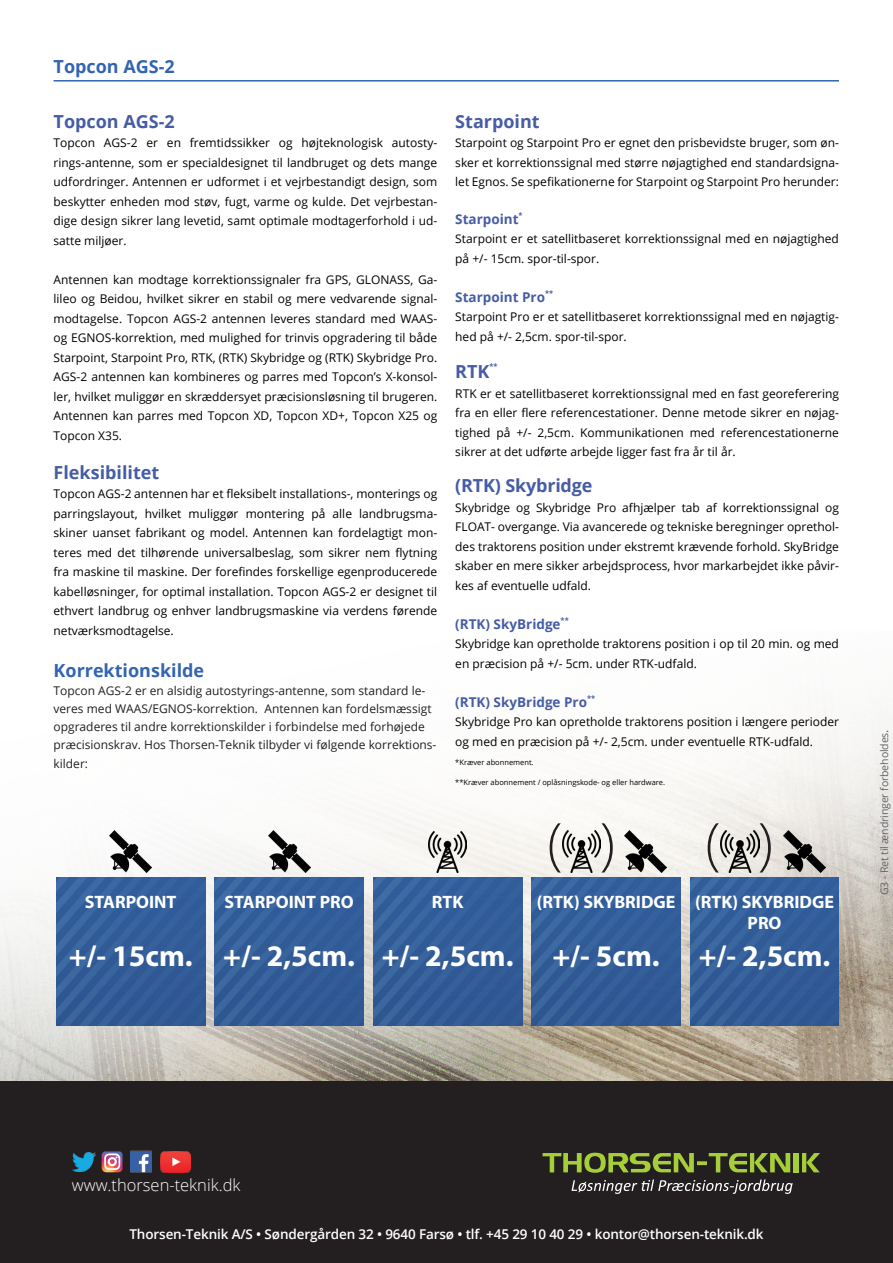
<style>
.page{position:relative;width:893px;height:1263px;background:#fff}
.page>*{position:absolute;margin:0;border:0;box-sizing:border-box;transform-origin:0 0}
.t1{font:300 60px "Myriad Pro";color:#231f20}
.t2{font:700 30px "Myriad Pro";color:#fff}
.t3{font:700 18px/21px "Myriad Pro";color:#fff;text-align:center}
.t4{font:700 18px "Open Sans";color:#465ca4}
.t5{font:700 18px "Open Sans";color:#3264b0}
.t6{font:300 16.5px "Open Sans";color:#fff}
.t7{font:600 13.5px "Open Sans";letter-spacing:-.01em;color:#fff}
.t8{font:700 13.5px "Open Sans";color:#465ca4}
.t9{font:12px/19.5px "Open Sans";color:#000002;text-align:justify}
.t10{font:12px/18px "Open Sans";color:#231f20}
.t11{font:10.5px "Open Sans";letter-spacing:-.01em;color:#636366}
.t12{font:7.5px "Open Sans";color:#000002}
.t13{font:700 7.5px "Open Sans";color:#465ca4}
.s1{font-size:12px}
</style>
<div class="page">
<img style="left:0;top:698px;width:893px;height:383px">
<img style="left:690px;top:877px;width:149px;height:149px">
<img style="left:56px;top:877px;width:149px;height:149px">
<img style="left:215px;top:877px;width:149px;height:149px">
<img style="left:373px;top:877px;width:149px;height:149px">
<img style="left:532px;top:877px;width:148px;height:149px">
<div style="left:0;top:1081px;width:893px;height:182px;background:#231f20"></div>
<svg style="left:543px;top:1153px;width:151px;height:20px"></svg>
<svg style="left:697px;top:1161px;width:10px;height:4px"></svg>
<svg style="left:709px;top:1153px;width:81px;height:19px"></svg>
<div style="left:793px;top:1153px;width:6px;height:19px;background:#a6ce39"></div>
<svg style="left:802px;top:1153px;width:18px;height:19px"></svg>
<svg style="left:572px;top:1179px;width:221px;height:15px"></svg>
<img style="left:131px;top:1151px;width:21px;height:22px">
<img style="left:73px;top:1152px;width:23px;height:19px">
<svg style="left:102px;top:1151px;width:21px;height:21px"></svg>
<img style="left:161px;top:1151px;width:29px;height:21px">
<hr style="left:54px;top:80px;width:785px;height:2px;background:#3264b0">
<img style="left:624px;top:831px;width:43px;height:41px">
<img style="left:268px;top:831px;width:42px;height:42px">
<img style="left:110px;top:830px;width:42px;height:42px">
<img style="left:428px;top:831px;width:39px;height:42px">
<img style="left:562px;top:831px;width:39px;height:41px">
<img style="left:783px;top:831px;width:42px;height:41px">
<img style="left:721px;top:831px;width:38px;height:41px">
<p class="t5" style="left:54px;top:54px;width:123px">Topcon AGS-2</p>
<p class="t4" style="left:54px;top:109px;width:123px">Topcon AGS-2</p>
<p class="t9" style="left:54px;top:133px;width:385px">Topcon AGS-2 er en fremtidssikker og højteknologisk autosty&shy;rings-antenne, som er specialdesignet til landbruget og dets mange udfordringer. Antennen er udformet i et vejrbestandigt design, som beskytter enheden mod støv, fugt, varme og kulde. Det vejrbestan&shy;dige design sikrer lang levetid, samt optimale modtagerforhold i ud&shy;satte miljøer.</p>
<p class="t9" style="left:54px;top:269px;width:385px">Antennen kan modtage korrektionssignaler fra GPS, GLONASS, Ga&shy;lileo og Beidou, hvilket sikrer en stabil og mere vedvarende signal&shy;modtagelse. Topcon AGS-2 antennen leveres standard med WAAS&shy;og EGNOS-korrektion, med mulighed for trinvis opgradering til både Starpoint, Starpoint Pro, RTK, (RTK) Skybridge og (RTK) Skybridge Pro.<br>AGS-2 antennen kan kombineres og parres med Topcon’s X-konsol&shy;ler, hvilket muliggør en skræddersyet præcisionsløsning til brugeren.<br>Antennen kan parres med Topcon XD, Topcon XD+, Topcon X25 og Topcon X35.</p>
<p class="t4" style="left:54px;top:460px;width:107px">Fleksibilitet</p>
<p class="t9" style="left:54px;top:484px;width:385px">Topcon AGS-2 antennen har et fleksibelt installations-, monterings og</p>
<p class="t9" style="left:54px;top:503px;width:385px">parringslayout, hvilket muliggør montering på alle landbrugsma&shy;skiner uanset fabrikant og model. Antennen kan fordelagtigt mon&shy;teres med det tilhørende universalbeslag, som sikrer nem flytning fra maskine til maskine. Der forefindes forskellige egenproducerede kabelløsninger, for optimal installation. Topcon AGS-2 er designet til ethvert landbrug og enhver landbrugsmaskine via verdens førende netværksmodtagelse.</p>
<p class="t5" style="left:54px;top:658px;width:152px">Korrektionskilde</p>
<p class="t10" style="left:54px;top:681px;width:384px">Topcon AGS-2 er en alsidig autostyrings-antenne, som standard le&shy;veres med WAAS/EGNOS-korrektion. Antennen kan fordelsmæssigt opgraderes til andre korrektionskilder i forbindelse med forhøjede præcisionskrav. Hos Thorsen-Teknik tilbyder vi følgende korrektions-</p>
<p class="t10" style="left:54px;top:755px;width:36px">kilder:</p>
<p class="t4" style="left:455px;top:109px;width:86px">Starpoint</p>
<p class="t9" style="left:455px;top:133px;width:385px">Starpoint og Starpoint Pro er egnet den prisbevidste bruger, som øn&shy;sker et korrektionssignal med større nøjagtighed end standardsigna&shy;let Egnos. Se spefikationerne for Starpoint og Starpoint Pro herunder:</p>
<p class="t8" style="left:455px;top:209px;width:69px">Starpoint<sup>*</sup></p>
<p class="t9" style="left:455px;top:229px;width:385px">Starpoint er et satellitbaseret korrektionssignal med en nøjagtighed på +/- 15cm. spor-til-spor.</p>
<p class="t8" style="left:455px;top:287px;width:99px">Starpoint Pro<sup>**</sup></p>
<p class="t9" style="left:455px;top:307px;width:385px">Starpoint Pro er et satellitbaseret korrektionssignal med en nøjagtig&shy;hed på +/- 2,5cm. spor-til-spor.</p>
<p class="t4" style="left:455px;top:359px;width:36px">RTK</p>
<p class="t13" style="left:490px;top:361px;width:10px">**</p>
<p class="t9" style="left:455px;top:383px;width:385px">RTK er et satellitbaseret korrektionssignal med en fast georeferering fra en eller flere referencestationer. Denne metode sikrer en nøjag&shy;tighed på +/- 2,5cm. Kommunikationen med referencestationerne sikrer at det udførte arbejde ligger fast fra år til år.</p>
<p class="t4" style="left:455px;top:473px;width:139px">(RTK) Skybridge</p>
<p class="t9" style="left:455px;top:497px;width:385px">Skybridge og Skybridge Pro afhjælper tab af korrektionssignal og FLOAT- overgange. Via avancerede og tekniske beregninger oprethol&shy;des traktorens position under ekstremt krævende forhold. SkyBridge skaber en mere sikker arbejdsprocess, hvor markarbejdet ikke påvir&shy;kes af eventuelle udfald.</p>
<p class="t8" style="left:455px;top:614px;width:115px">(RTK) SkyBridge<sup>**</sup></p>
<p class="t9" style="left:455px;top:634px;width:385px">Skybridge kan opretholde traktorens position i op til 20 min. og med en præcision på +/- 5cm. under RTK-udfald.</p>
<p class="t8" style="left:455px;top:692px;width:141px">(RTK) SkyBridge Pro<sup>**</sup></p>
<p class="t9" style="left:455px;top:712px;width:385px">Skybridge Pro kan opretholde traktorens position i længere perioder og med en præcision på +/- 2,5cm. under eventuelle RTK-udfald.</p>
<p class="t12" style="left:455px;top:758px;width:80px">*Kræver abonnement.</p>
<p class="t12" style="left:455px;top:777px;width:211px">**Kræver abonnement / oplåsningskode- og eller hardware.</p>
<p class="t1" style="left:546px;top:809px;width:73px">( )</p>
<p class="t1" style="left:704px;top:809px;width:73px">( )</p>
<p class="t3" style="left:85px;top:891px;width:93px">STARPOINT</p>
<p class="t3" style="left:225px;top:891px;width:131px">STARPOINT PRO</p>
<p class="t3" style="left:432px;top:891px;width:33px">RTK</p>
<p class="t3" style="left:537px;top:891px;width:140px">(RTK) SKYBRIDGE</p>
<p class="t2" style="left:69px;top:936px;width:125px">+/- 15cm.</p>
<p class="t2" style="left:223px;top:936px;width:133px">+/- 2,5cm.</p>
<p class="t2" style="left:382px;top:936px;width:133px">+/- 2,5cm.</p>
<p class="t2" style="left:552px;top:936px;width:109px">+/- 5cm.</p>
<p class="t3" style="left:695px;top:891px;width:140px">(RTK) SKYBRIDGE<br>PRO</p>
<p class="t2" style="left:699px;top:936px;width:133px">+/- 2,5cm.</p>
<p class="t11" style="left:877px;top:895px;width:167px;rotate:-90deg">G3 - Ret til ændringer forbeholdes<span class="s1">.</span></p>
<p class="t6" style="left:72px;top:1174px;width:170px">www.thorsen-teknik.dk</p>
<p class="t7" style="left:129px;top:1225px;width:636px">Thorsen-Teknik A/S • Søndergården 32 • 9640 Farsø • tlf. +45 29 10 40 29 • kontor@thorsen-teknik.dk</p>
</div>
